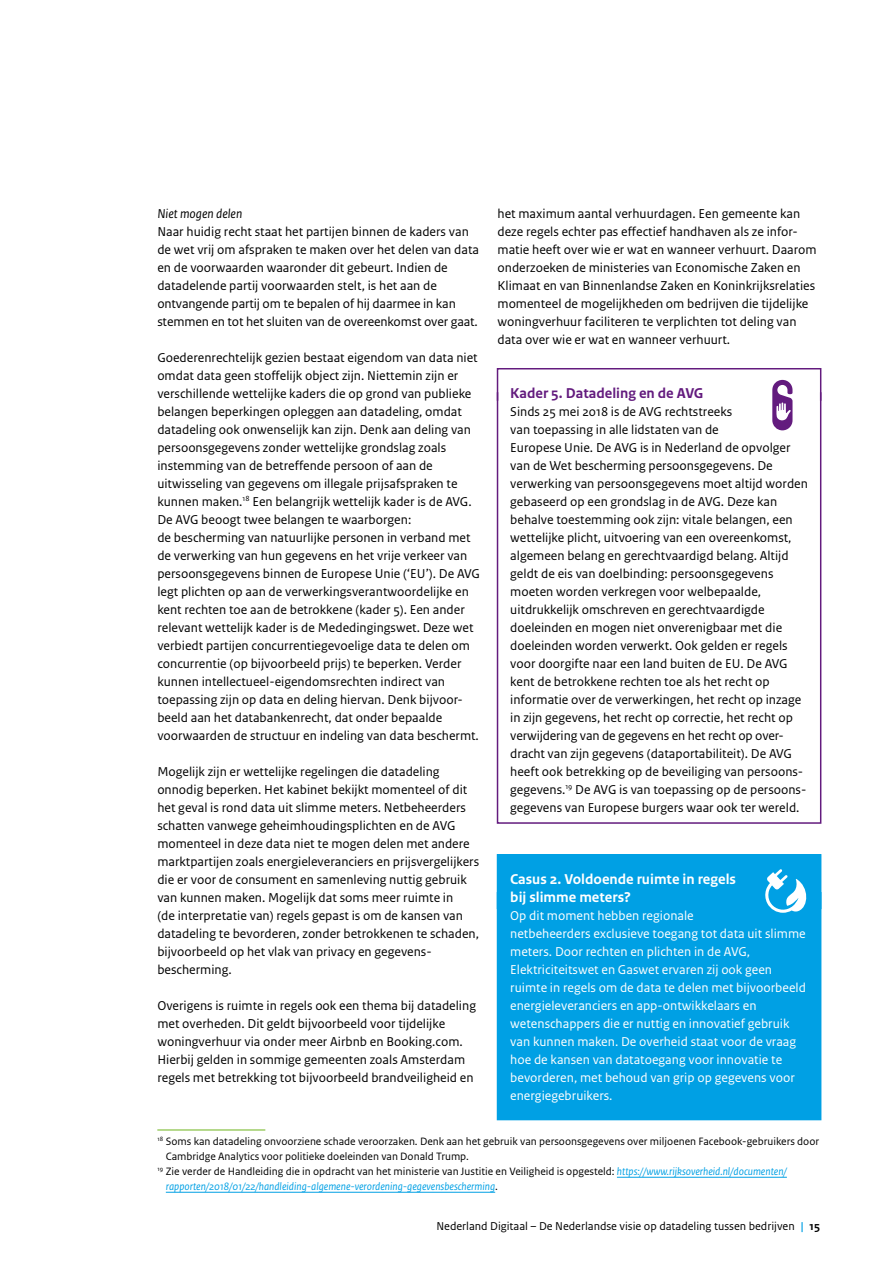
<style>
.page{position:relative;width:893px;height:1263px;background:#fff}
.page>*{position:absolute;margin:0;border:0;box-sizing:border-box;transform-origin:0 0}
.CASUS_kop{font:700 15px/18px "Rijksoverheid Sans Text";color:#fff}
.KADER_kop{font:700 15px "Rijksoverheid Sans Text";color:#631b7e}
._10_RO_Broodtekst_Sa{font:13.5px/18px "Rijksoverheid Sans Text";color:#000}
.KADER_plat{font:13.5px/18px "Rijksoverheid Sans Text";color:#000}
.CASUS_plat{font:13.5px/18px "Rijksoverheid Sans Text";color:#fff}
.Tussenkop{font:italic 13.5px "Rijksoverheid Sans Text";color:#000}
.t1{font:12px "Rijksoverheid Sans Text";color:#000}
._14_RO_Voetnoot{font:italic 11.25px/15px "Rijksoverheid Sans Text";color:#00a0e4}
._14_RO_Voetnoot-2{font:11.25px/15px "Rijksoverheid Sans Text";color:#000}
.s1{font-style:normal;color:#000}
.s2{font-weight:700;color:#00a0e4}
.s3{font-weight:700}
</style>
<div class="page">
<hr style="left:157px;top:1129px;width:108px;height:1px;background:#6eb41c">
<hr style="left:617px;top:1177px;width:170px;height:1px;background:#00a0e4">
<hr style="left:166px;top:1192px;width:329px;height:1px;background:#00a0e4">
<div style="left:497px;top:368px;width:324px;height:33px;border:2px solid #631b7e"></div>
<div style="left:497px;top:391px;width:324px;height:433px;border:2px solid #631b7e"></div>
<div style="left:497px;top:855px;width:324px;height:67px;background:#00a0e4"></div>
<div style="left:497px;top:854px;width:324px;height:56px;border:2px solid #00a0e4"></div>
<div style="left:497px;top:892px;width:324px;height:227px;background:#00a0e4"></div>
<div style="left:497px;top:891px;width:324px;height:229px;border:2px solid #00a0e4"></div>
<svg style="left:772px;top:380px;width:20px;height:50px"></svg>
<svg style="left:765px;top:869px;width:44px;height:44px"></svg>
<p class="Tussenkop" style="left:157px;top:206px;width:86px">Niet mogen delen</p>
<p class="_10_RO_Broodtekst_Sa" style="left:157px;top:223px;width:323px">Naar huidig recht staat het partijen binnen de kaders van de wet vrij om afspraken te maken over het delen van data en de voorwaarden waaronder dit gebeurt. Indien de datadelende partij voorwaarden stelt, is het aan de ontvangende partij om te bepalen of hij daarmee in kan stemmen en tot het sluiten van de overeenkomst over gaat.</p>
<p class="_10_RO_Broodtekst_Sa" style="left:157px;top:349px;width:324px">Goederenrechtelijk gezien bestaat eigendom van data niet omdat data geen stoffelijk object zijn. Niettemin zijn er verschillende wettelijke kaders die op grond van publieke belangen beperkingen opleggen aan datadeling, omdat datadeling ook onwenselijk kan zijn. Denk aan deling van persoonsgegevens zonder wettelijke grondslag zoals instemming van de betreffende persoon of aan de uitwisseling van gegevens om illegale prijsafspraken te kunnen maken.<sup>18</sup> Een belangrijk wettelijk kader is de AVG.<br>De AVG beoogt twee belangen te waarborgen:<br>de bescherming van natuurlijke personen in verband met de verwerking van hun gegevens en het vrije verkeer van persoonsgegevens binnen de Europese Unie (‘EU’). De AVG legt plichten op aan de verwerkingsverantwoordelijke en kent rechten toe aan de betrokkene (kader 5). Een ander relevant wettelijk kader is de Mededingingswet. Deze wet verbiedt partijen concurrentiegevoelige data te delen om concurrentie (op bijvoorbeeld prijs) te beperken. Verder kunnen intellectueel-eigendomsrechten indirect van toepassing zijn op data en deling hiervan. Denk bijvoor&shy;beeld aan het databankenrecht, dat onder bepaalde voorwaarden de structuur en indeling van data beschermt.</p>
<p class="_10_RO_Broodtekst_Sa" style="left:157px;top:763px;width:323px">Mogelijk zijn er wettelijke regelingen die datadeling onnodig beperken. Het kabinet bekijkt momenteel of dit het geval is rond data uit slimme meters. Netbeheerders schatten vanwege geheimhoudingsplichten en de AVG momenteel in deze data niet te mogen delen met andere marktpartijen zoals energieleveranciers en prijsvergelijkers die er voor de consument en samenleving nuttig gebruik van kunnen maken. Mogelijk dat soms meer ruimte in<br>(de interpretatie van) regels gepast is om de kansen van datadeling te bevorderen, zonder betrokkenen te schaden, bijvoorbeeld op het vlak van privacy en gegevens&shy;bescherming.</p>
<p class="_10_RO_Broodtekst_Sa" style="left:157px;top:997px;width:320px">Overigens is ruimte in regels ook een thema bij datadeling met overheden. Dit geldt bijvoorbeeld voor tijdelijke woningverhuur via onder meer Airbnb en Booking.com.<br>Hierbij gelden in sommige gemeenten zoals Amsterdam regels met betrekking tot bijvoorbeeld brandveiligheid en</p>
<p class="_10_RO_Broodtekst_Sa" style="left:497px;top:205px;width:321px">het maximum aantal verhuurdagen. Een gemeente kan deze regels echter pas effectief handhaven als ze infor&shy;matie heeft over wie er wat en wanneer verhuurt. Daarom onderzoeken de ministeries van Economische Zaken en Klimaat en van Binnenlandse Zaken en Koninkrijksrelaties momenteel de mogelijkheden om bedrijven die tijdelijke woningverhuur faciliteren te verplichten tot deling van data over wie er wat en wanneer verhuurt.</p>
<p class="KADER_kop" style="left:510px;top:384px;width:195px">Kader 5. Datadeling en de AVG</p>
<p class="KADER_plat" style="left:510px;top:403px;width:299px">Sinds 25 mei 2018 is de AVG rechtstreeks<br>van toepassing in alle lidstaten van de<br>Europese Unie. De AVG is in Nederland de opvolger van de Wet bescherming persoonsgegevens. De verwerking van persoonsgegevens moet altijd worden gebaseerd op een grondslag in de AVG. Deze kan behalve toestemming ook zijn: vitale belangen, een wettelijke plicht, uitvoering van een overeenkomst, algemeen belang en gerechtvaardigd belang. Altijd geldt de eis van doelbinding: persoonsgegevens moeten worden verkregen voor welbepaalde, uitdrukkelijk omschreven en gerechtvaardigde doeleinden en mogen niet onverenigbaar met die doeleinden worden verwerkt. Ook gelden er regels voor doorgifte naar een land buiten de EU. De AVG kent de betrokkene rechten toe als het recht op informatie over de verwerkingen, het recht op inzage in zijn gegevens, het recht op correctie, het recht op verwijdering van de gegevens en het recht op over&shy;dracht van zijn gegevens (dataportabiliteit). De AVG heeft ook betrekking op de beveiliging van persoons&shy;gegevens.<sup>19</sup> De AVG is van toepassing op de persoons&shy;gegevens van Europese burgers waar ook ter wereld.</p>
<p class="CASUS_kop" style="left:510px;top:870px;width:227px">Casus 2. Voldoende ruimte in regels bij slimme meters?</p>
<p class="CASUS_plat" style="left:510px;top:907px;width:297px">Op dit moment hebben regionale<br>netbeheerders exclusieve toegang tot data uit slimme meters. Door rechten en plichten in de AVG, Elektriciteitswet en Gaswet ervaren zij ook geen ruimte in regels om de data te delen met bijvoorbeeld energieleveranciers en app-ontwikkelaars en wetenschappers die er nuttig en innovatief gebruik van kunnen maken. De overheid staat voor de vraag hoe de kansen van datatoegang voor innovatie te bevorderen, met behoud van grip op gegevens voor energiegebruikers.</p>
<p class="_14_RO_Voetnoot-2" style="left:166px;top:1134px;width:655px;text-indent:-9px"><sup>18</sup> Soms kan datadeling onvoorziene schade veroorzaken. Denk aan het gebruik van persoonsgegevens over miljoenen Facebook-gebruikers door<br>Cambridge Analytics voor politieke doeleinden van Donald Trump.</p>
<p class="_14_RO_Voetnoot" style="left:166px;top:1164px;width:623px;text-indent:-9px"><sup>19</sup> <span class="s1">Zie verder de Handleiding die in opdracht van het ministerie van Justitie en Veiligheid is opgesteld:</span> https://www.rijksoverheid.nl/documenten/ rapporten/2018/01/22/handleiding-algemene-verordening-gegevensbescherming<span class="s1">.</span></p>
<p class="t1" style="left:436px;top:1219px;width:385px">Nederland Digitaal – De Nederlandse visie op datadeling tussen bedrijven <span class="s2">|</span> <span class="s3">15</span></p>
</div>
